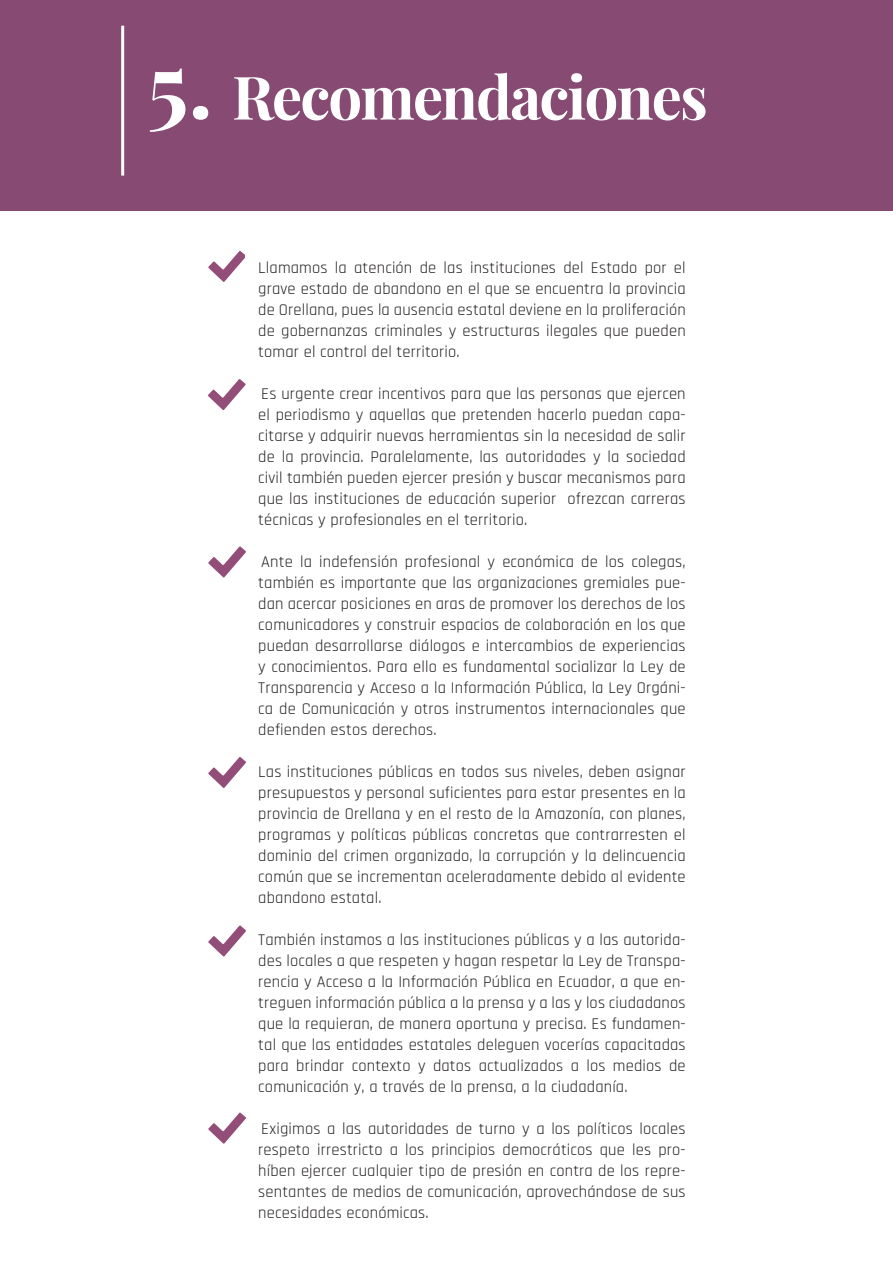
<style>
.page{position:relative;width:893px;height:1263px;background:#fff}
.page>*{position:absolute;margin:0;border:0;box-sizing:border-box;transform-origin:0 0}
.t1{font:700 90px "Playfair Display";color:#fff}
.t2{font:700 60px "Playfair Display";letter-spacing:-.03em;color:#fff}
.parrafo{font:16.5px/21px "Rajdhani";letter-spacing:.01em;color:#231f20;text-align:justify}
</style>
<div class="page">
<div style="left:0;top:0;width:893px;height:210px;background:#874b73"></div>
<hr style="left:121px;top:26px;width:3px;height:150px;background:#fff">
<svg style="left:208px;top:251px;width:36px;height:31px"></svg>
<svg style="left:208px;top:379px;width:38px;height:31px"></svg>
<svg style="left:208px;top:546px;width:38px;height:32px"></svg>
<svg style="left:208px;top:757px;width:38px;height:31px"></svg>
<svg style="left:208px;top:925px;width:38px;height:32px"></svg>
<svg style="left:208px;top:1112px;width:38px;height:32px"></svg>
<h2 class="t1" style="left:147px;top:14px;width:67px">5.</h2>
<h2 class="t2" style="left:232px;top:50px;width:477px">Recomendaciones</h2>
<p class="parrafo" style="left:258px;top:257px;width:429px">Llamamos la atención de las instituciones del Estado por el grave estado de abandono en el que se encuentra la provincia de Orellana, pues la ausencia estatal deviene en la proliferación de gobernanzas criminales y estructuras ilegales que pueden tomar el control del territorio.</p>
<p class="parrafo" style="left:258px;top:383px;width:429px">Es urgente crear incentivos para que las personas que ejercen el periodismo y aquellas que pretenden hacerlo puedan capa&shy;citarse y adquirir nuevas herramientas sin la necesidad de salir de la provincia. Paralelamente, las autoridades y la sociedad civil también pueden ejercer presión y buscar mecanismos para que las instituciones de educación superior ofrezcan carreras técnicas y profesionales en el territorio.</p>
<p class="parrafo" style="left:258px;top:551px;width:429px">Ante la indefensión profesional y económica de los colegas, también es importante que las organizaciones gremiales pue&shy;dan acercar posiciones en aras de promover los derechos de los comunicadores y construir espacios de colaboración en los que puedan desarrollarse diálogos e intercambios de experiencias y conocimientos. Para ello es fundamental socializar la Ley de Transparencia y Acceso a la Información Pública, la Ley Orgáni&shy;ca de Comunicación y otros instrumentos internacionales que defienden estos derechos.</p>
<p class="parrafo" style="left:258px;top:761px;width:429px">Las instituciones públicas en todos sus niveles, deben asignar presupuestos y personal suficientes para estar presentes en la provincia de Orellana y en el resto de la Amazonía, con planes, programas y políticas públicas concretas que contrarresten el dominio del crimen organizado, la corrupción y la delincuencia común que se incrementan aceleradamente debido al evidente abandono estatal.</p>
<p class="parrafo" style="left:258px;top:929px;width:429px">También instamos a las instituciones públicas y a las autorida&shy;des locales a que respeten y hagan respetar la Ley de Transpa&shy;rencia y Acceso a la Información Pública en Ecuador, a que en&shy;treguen información pública a la prensa y a las y los ciudadanos que la requieran, de manera oportuna y precisa. Es fundamen&shy;tal que las entidades estatales deleguen vocerías capacitadas para brindar contexto y datos actualizados a los medios de comunicación y, a través de la prensa, a la ciudadanía.</p>
<p class="parrafo" style="left:258px;top:1118px;width:429px">Exigimos a las autoridades de turno y a los políticos locales respeto irrestricto a los principios democráticos que les pro&shy;híben ejercer cualquier tipo de presión en contra de los repre&shy;sentantes de medios de comunicación, aprovechándose de sus necesidades económicas.</p>
</div>
